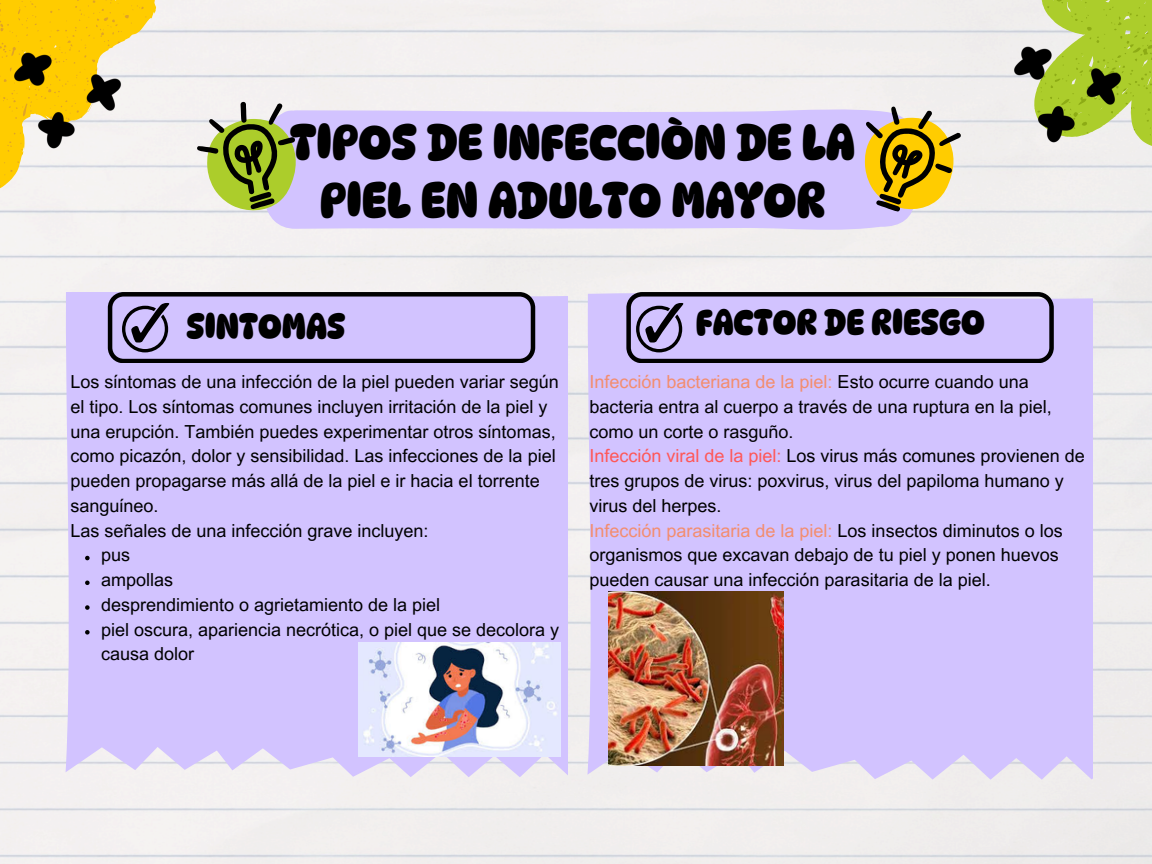
<style>
.page{position:relative;width:1152px;height:864px;background:#fff}
.page>*{position:absolute;margin:0;border:0;box-sizing:border-box;transform-origin:0 0}
.t1{font:700 semi-condensed 49.5px/58.3px "Dyna Puff";color:#000;text-align:center}
.t2{font:700 semi-condensed 35.55px "Dyna Puff";color:#000}
.t3{font:18px/24.8px "Arial MT Pro";color:#000}
.s1{color:#f38d6f}
.s2{color:#ff5757}
</style>
<div class="page">
<div style="left:261px;top:108px;width:657px;height:122px;background:#d2c3ff"></div>
<svg style="left:979px;top:0;width:173px;height:199px;background:#d8e2ae"></svg>
<svg style="left:0;top:0;width:170px;height:219px"></svg>
<img style="left:0;top:38px;width:132px;height:134px">
<svg style="left:196px;top:100px;width:103px;height:113px"></svg>
<svg style="left:863px;top:106px;width:100px;height:107px;background:#c1a958"></svg>
<div style="left:66px;top:292px;width:501px;height:487px;background:#d2c3ff"></div>
<div style="left:587px;top:292px;width:506px;height:489px;background:#d2c3ff"></div>
<img style="left:998px;top:31px;width:134px;height:134px">
<svg style="left:108px;top:292px;width:427px;height:71px;background:#b0a3d6"></svg>
<img style="left:358px;top:643px;width:203px;height:113px">
<svg style="left:626px;top:292px;width:428px;height:71px;background:#afa3d4"></svg>
<img style="left:609px;top:591px;width:174px;height:175px">
<svg style="left:85px;top:556px;width:5px;height:4px"></svg>
<svg style="left:85px;top:581px;width:5px;height:4px"></svg>
<svg style="left:85px;top:605px;width:5px;height:5px"></svg>
<svg style="left:85px;top:630px;width:5px;height:5px"></svg>
<p class="t1" style="left:290px;top:112px;width:567px">TIPOS DE INFECCIÒN DE LA<br>PIEL EN ADULTO MAYOR</p>
<p class="t2" style="left:187px;top:305px;width:160px">SINTOMAS</p>
<p class="t3" style="left:70px;top:372px;width:490px">Los síntomas de una infección de la piel pueden variar según el tipo. Los síntomas comunes incluyen irritación de la piel y una erupción. También puedes experimentar otros síntomas, como picazón, dolor y sensibilidad. Las infecciones de la piel pueden propagarse más allá de la piel e ir hacia el torrente sanguíneo.</p>
<p class="t3" style="left:70px;top:520px;width:360px">Las señales de una infección grave incluyen:</p>
<h1 class="t3" style="left:101px;top:545px;width:31px">pus</h1>
<p class="t3" style="left:101px;top:570px;width:74px">ampollas</p>
<p class="t3" style="left:101px;top:594px;width:341px">desprendimiento o agrietamiento de la piel</p>
<p class="t3" style="left:101px;top:619px;width:460px">piel oscura, apariencia necrótica, o piel que se decolora y causa dolor</p>
<p class="t2" style="left:696px;top:301px;width:290px">FACTOR DE RIESGO</p>
<p class="t3" style="left:590px;top:372px;width:464px"><span class="s1">Infección bacteriana de la piel:</span> Esto ocurre cuando una bacteria entra al cuerpo a través de una ruptura en la piel, como un corte o rasguño.</p>
<h2 class="t3" style="left:590px;top:446px;width:497px"><span class="s2">Infección viral de la piel:</span> Los virus más comunes provienen de tres grupos de virus: poxvirus, virus del papiloma humano y virus del herpes.</h2>
<p class="t3" style="left:590px;top:520px;width:475px"><span class="s1">Infección parasitaria de la piel:</span> Los insectos diminutos o los organismos que excavan debajo de tu piel y ponen huevos pueden causar una infección parasitaria de la piel.</p>
</div>
